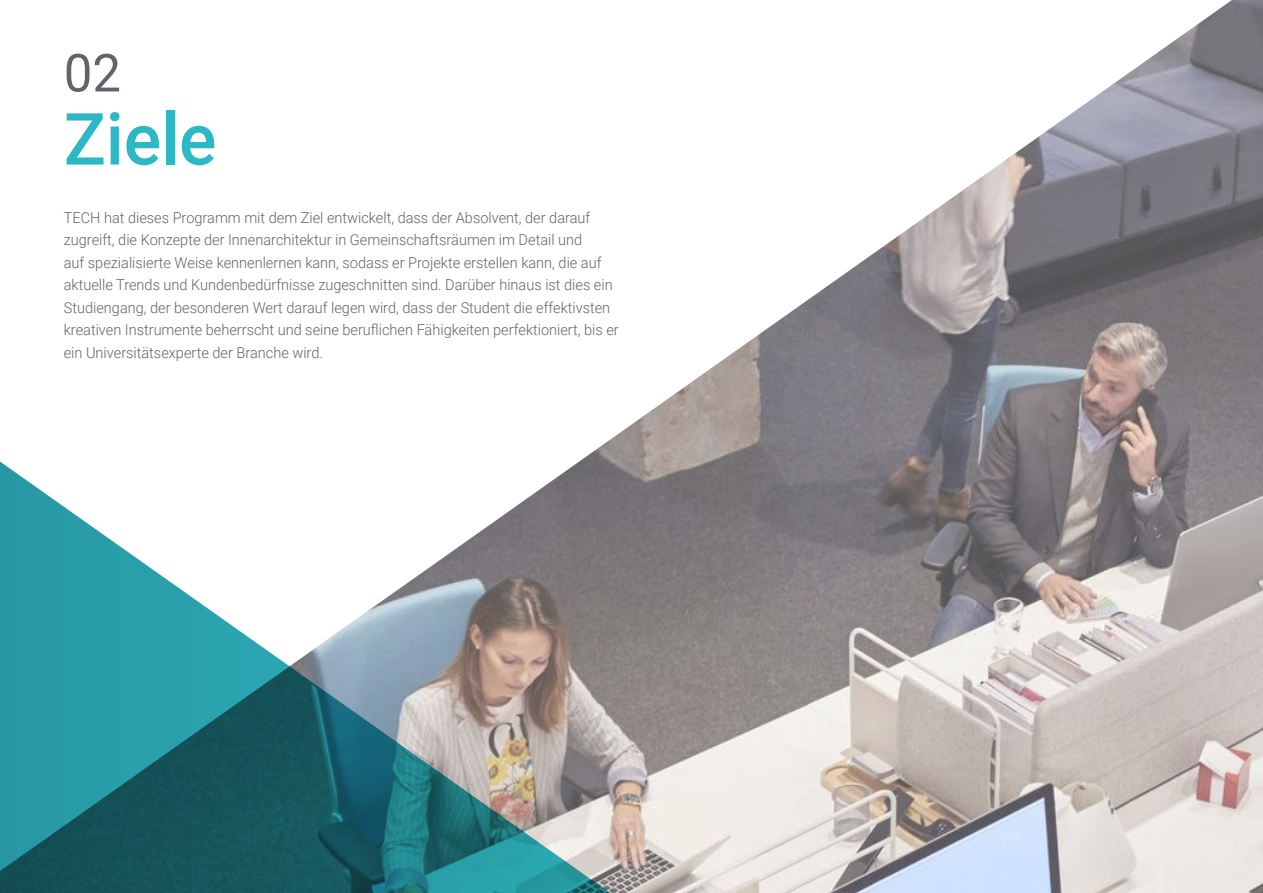
<style>
.page{position:relative;width:1263px;height:893px;background:#fff}
.page>*{position:absolute;margin:0;border:0;box-sizing:border-box;transform-origin:0 0}
.t1{font:500 72px "Roboto";color:#2db8c5}
.t2{font:52.5px "Roboto";color:#61646a}
.t3{font:300 15px/22.5px "Roboto";color:#61646a}
</style>
<div class="page">
<img style="left:601px;top:0;width:662px;height:893px">
<svg style="left:0;top:446px;width:640px;height:447px"></svg>
<h2 class="t2" style="left:64px;top:36px;width:59px">02</h2>
<h1 class="t1" style="left:64px;top:89px;width:154px">Ziele</h1>
<p class="t3" style="left:64px;top:205px;width:557px">TECH hat dieses Programm mit dem Ziel entwickelt, dass der Absolvent, der darauf zugreift, die Konzepte der Innenarchitektur in Gemeinschaftsräumen im Detail und<br>auf spezialisierte Weise kennenlernen kann, sodass er Projekte erstellen kann, die auf aktuelle Trends und Kundenbedürfnisse zugeschnitten sind. Darüber hinaus ist dies ein Studiengang, der besonderen Wert darauf legen wird, dass der Student die effektivsten kreativen Instrumente beherrscht und seine beruflichen Fähigkeiten perfektioniert, bis er ein Universitätsexperte der Branche wird.</p>
</div>
